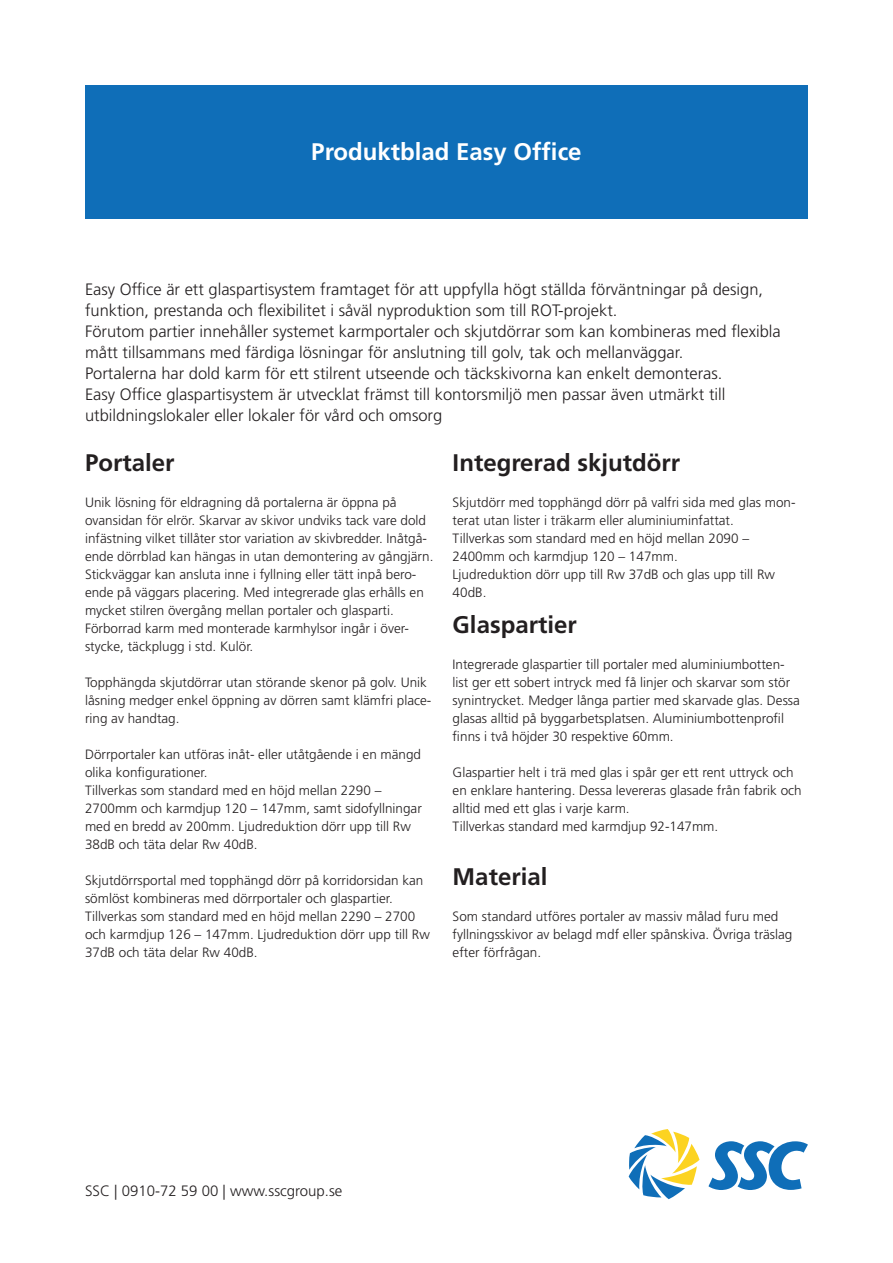
<style>
.page{position:relative;width:893px;height:1263px;background:#fff}
.page>*{position:absolute;margin:0;border:0;box-sizing:border-box;transform-origin:0 0}
.t1{font:700 24px "Frutiger LT";color:#231f20}
.t2{font:700 24px "Frutiger LT";color:#fff}
.t3{font:300 16.5px/21px "Frutiger LT Std";color:#231f20}
.t4{font:300 15px "Frutiger LT Std";color:#231f20}
.t5{font:300 13.5px/18px "Frutiger LT Std";color:#231f20}
</style>
<div class="page">
<svg style="left:708px;top:1141px;width:100px;height:49px"></svg>
<svg style="left:629px;top:1129px;width:71px;height:70px"></svg>
<div style="left:85px;top:85px;width:723px;height:134px;background:#0f6eb8"></div>
<p class="t2" style="left:311px;top:138px;width:272px">Produktblad Easy Office</p>
<p class="t3" style="left:85px;top:279px;width:680px">Easy Office är ett glaspartisystem framtaget för att uppfylla högt ställda förväntningar på design, funktion, prestanda och flexibilitet i såväl nyproduktion som till ROT-projekt.</p>
<p class="t3" style="left:85px;top:321px;width:697px">Förutom partier innehåller systemet karmportaler och skjutdörrar som kan kombineras med flexibla mått tillsammans med färdiga lösningar för anslutning till golv, tak och mellanväggar.</p>
<p class="t3" style="left:85px;top:363px;width:639px">Portalerna har dold karm för ett stilrent utseende och täckskivorna kan enkelt demonteras.</p>
<p class="t3" style="left:85px;top:384px;width:642px">Easy Office glaspartisystem är utvecklat främst till kontorsmiljö men passar även utmärkt till utbildningslokaler eller lokaler för vård och omsorg</p>
<p class="t1" style="left:85px;top:449px;width:91px">Portaler</p>
<p class="t5" style="left:85px;top:494px;width:350px">Unik lösning för eldragning då portalerna är öppna på ovansidan för elrör. Skarvar av skivor undviks tack vare dold infästning vilket tillåter stor variation av skivbredder. Inåtgå&shy;ende dörrblad kan hängas in utan demontering av gångjärn.<br>Stickväggar kan ansluta inne i fyllning eller tätt inpå bero&shy;ende på väggars placering. Med integrerade glas erhålls en mycket stilren övergång mellan portaler och glasparti.</p>
<p class="t5" style="left:85px;top:620px;width:326px">Förborrad karm med monterade karmhylsor ingår i över&shy;stycke, täckplugg i std. Kulör.</p>
<p class="t5" style="left:85px;top:674px;width:348px">Topphängda skjutdörrar utan störande skenor på golv. Unik låsning medger enkel öppning av dörren samt klämfri place&shy;ring av handtag.</p>
<p class="t5" style="left:85px;top:746px;width:338px">Dörrportaler kan utföras inåt- eller utåtgående i en mängd olika konfigurationer.</p>
<p class="t5" style="left:85px;top:782px;width:338px">Tillverkas som standard med en höjd mellan 2290 – 2700mm och karmdjup 120 – 147mm, samt sidofyllningar med en bredd av 200mm. Ljudreduktion dörr upp till Rw 38dB och täta delar Rw 40dB.</p>
<p class="t5" style="left:85px;top:872px;width:340px">Skjutdörrsportal med topphängd dörr på korridorsidan kan sömlöst kombineras med dörrportaler och glaspartier.</p>
<p class="t5" style="left:85px;top:908px;width:346px">Tillverkas som standard med en höjd mellan 2290 – 2700 och karmdjup 126 – 147mm. Ljudreduktion dörr upp till Rw<br>37dB och täta delar Rw 40dB.</p>
<p class="t1" style="left:453px;top:449px;width:229px">Integrerad skjutdörr</p>
<p class="t5" style="left:453px;top:494px;width:344px">Skjutdörr med topphängd dörr på valfri sida med glas mon&shy;terat utan lister i träkarm eller aluminiuminfattat.</p>
<p class="t5" style="left:453px;top:530px;width:298px">Tillverkas som standard med en höjd mellan 2090 –<br>2400mm och karmdjup 120 – 147mm.</p>
<p class="t5" style="left:453px;top:566px;width:324px">Ljudreduktion dörr upp till Rw 37dB och glas upp till Rw<br>40dB.</p>
<p class="t1" style="left:453px;top:611px;width:126px">Glaspartier</p>
<p class="t5" style="left:453px;top:656px;width:349px">Integrerade glaspartier till portaler med aluminiumbotten&shy;list ger ett sobert intryck med få linjer och skarvar som stör synintrycket. Medger långa partier med skarvade glas. Dessa glasas alltid på byggarbetsplatsen. Aluminiumbottenprofil finns i två höjder 30 respektive 60mm.</p>
<p class="t5" style="left:453px;top:764px;width:351px">Glaspartier helt i trä med glas i spår ger ett rent uttryck och en enklare hantering. Dessa levereras glasade från fabrik och alltid med ett glas i varje karm.</p>
<p class="t5" style="left:453px;top:818px;width:267px">Tillverkas standard med karmdjup 92-147mm.</p>
<p class="t1" style="left:453px;top:863px;width:96px">Material</p>
<p class="t5" style="left:453px;top:908px;width:341px">Som standard utföres portaler av massiv målad furu med fyllningsskivor av belagd mdf eller spånskiva. Övriga träslag efter förfrågan.</p>
<p class="t4" style="left:85px;top:1182px;width:259px">SSC | 0910-72 59 00 | www.sscgroup.se</p>
</div>
